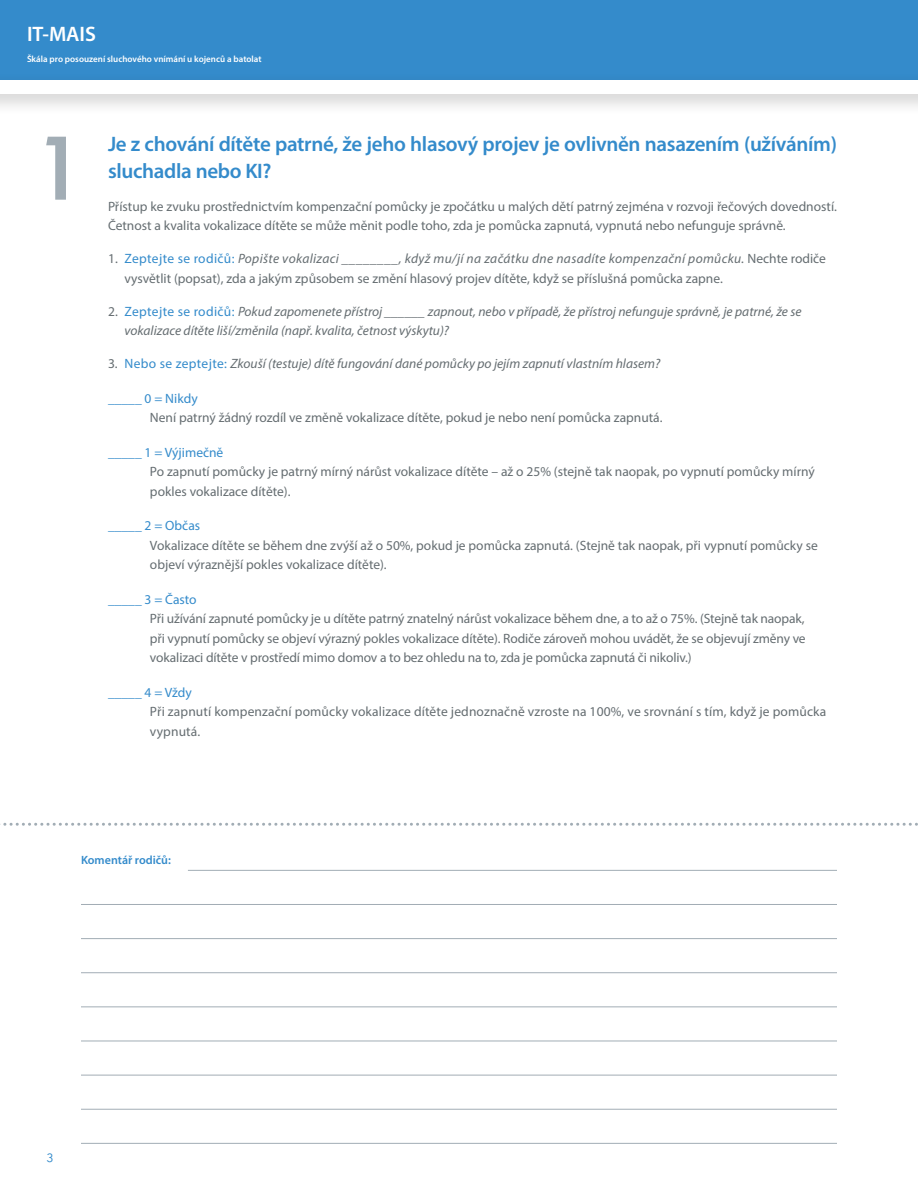
<style>
.page{position:relative;width:918px;height:1188px;background:#fff}
.page>*{position:absolute;margin:0;border:0;box-sizing:border-box;transform-origin:0 0}
.t1{font:500 90px "DH Sans";color:#a2adb5}
.t2{font:600 21px/27px "Myriad Pro";letter-spacing:-.015em;color:#348bcb}
.t3{font:600 21px "Myriad Pro";color:#fff}
.t4{font:13.5px/19.5px "Myriad Pro";color:#656d71}
.t5{font:italic 13.5px/19.5px "Myriad Pro";color:#656d71}
.t6{font:13.5px "Myriad Pro";color:#348bcb}
.t7{font:600 12px "Myriad Pro";color:#348bcb}
.t8{font:300 12px "DH Sans";color:#348bcb}
.t9{font:600 9px "Myriad Pro";color:#fff}
.s1{color:#348bcb}
.s2{font-style:italic}
.s3{font-style:normal}
.s4{font-style:normal;color:#348bcb}
</style>
<div class="page">
<div style="left:0;top:0;width:918px;height:85px;background:#348bcb"></div>
<hr style="left:188px;top:870px;width:649px;height:1px;background:#a2adb5">
<hr style="left:81px;top:904px;width:756px;height:1px;background:#a2adb5">
<hr style="left:81px;top:938px;width:756px;height:1px;background:#a2adb5">
<hr style="left:81px;top:972px;width:756px;height:1px;background:#a2adb5">
<hr style="left:81px;top:1006px;width:756px;height:1px;background:#a2adb5">
<hr style="left:81px;top:1041px;width:756px;height:1px;background:#a2adb5">
<hr style="left:81px;top:1075px;width:756px;height:1px;background:#a2adb5">
<hr style="left:81px;top:1109px;width:756px;height:1px;background:#a2adb5">
<hr style="left:81px;top:1143px;width:756px;height:1px;background:#a2adb5">
<svg style="left:0;top:823px;width:918px;height:3px"></svg>
<div style="left:0;top:71px;width:918px;height:45px;background:#231f20;opacity:.23"></div>
<div style="left:0;top:80px;width:918px;height:14px;background:#fff"></div>
<h2 class="t3" style="left:27px;top:21px;width:71px">IT-MAIS</h2>
<p class="t9" style="left:27px;top:53px;width:236px">Škála pro posouzení sluchového vnímání u kojenců a batolat</p>
<h1 class="t1" style="left:32px;top:114px;width:55px">1</h1>
<h2 class="t2" style="left:108px;top:130px;width:730px">Je z chování dítěte patrné, že jeho hlasový projev je ovlivněn nasazením (užíváním) sluchadla nebo KI?</h2>
<p class="t4" style="left:108px;top:196px;width:730px">Přístup ke zvuku prostřednictvím kompenzační pomůcky je zpočátku u malých dětí patrný zejména v rozvoji řečových dovedností.<br>Četnost a kvalita vokalizace dítěte se může měnit podle toho, zda je pomůcka zapnutá, vypnutá nebo nefunguje správně.</p>
<p class="t4" style="left:124px;top:249px;width:703px;text-indent:-16px">1. <span class="s1">Zeptejte se rodičů:</span> <span class="s2">Popište vokalizaci ________, když mu/jí na začátku dne nasadíte kompenzační pomůcku.</span> Nechte rodiče vysvětlit (popsat), zda a jakým způsobem se změní hlasový projev dítěte, když se příslušná pomůcka zapne.</p>
<p class="t5" style="left:124px;top:301px;width:679px;text-indent:-16px"><span class="s3">2.</span> <span class="s4">Zeptejte se rodičů:</span> Pokud zapomenete přístroj ______ zapnout, nebo v případě, že přístroj nefunguje správně, je patrné, že se vokalizace dítěte liší/změnila (např. kvalita, četnost výskytu)?</p>
<p class="t5" style="left:108px;top:354px;width:554px"><span class="s3">3.</span> <span class="s4">Nebo se zeptejte:</span> Zkouší (testuje) dítě fungování dané pomůcky po jejím zapnutí vlastním hlasem?</p>
<p class="t6" style="left:108px;top:390px;width:91px">_____ 0 = Nikdy</p>
<p class="t4" style="left:150px;top:408px;width:514px">Není patrný žádný rozdíl ve změně vokalizace dítěte, pokud je nebo není pomůcka zapnutá.</p>
<p class="t6" style="left:108px;top:444px;width:117px">_____ 1 = Výjimečně</p>
<p class="t4" style="left:150px;top:462px;width:666px">Po zapnutí pomůcky je patrný mírný nárůst vokalizace dítěte – až o 25% (stejně tak naopak, po vypnutí pomůcky mírný pokles vokalizace dítěte).</p>
<p class="t6" style="left:108px;top:517px;width:94px">_____ 2 = Občas</p>
<p class="t4" style="left:150px;top:535px;width:669px">Vokalizace dítěte se během dne zvýší až o 50%, pokud je pomůcka zapnutá. (Stejně tak naopak, při vypnutí pomůcky se objeví výraznější pokles vokalizace dítěte).</p>
<p class="t6" style="left:108px;top:591px;width:90px">_____ 3 = Často</p>
<p class="t4" style="left:150px;top:609px;width:657px;text-align:justify">Při užívání zapnuté pomůcky je u dítěte patrný znatelný nárůst vokalizace během dne, a to až o 75%. (Stejně tak naopak, při vypnutí pomůcky se objeví výrazný pokles vokalizace dítěte). Rodiče zároveň mohou uvádět, že se objevují změny ve vokalizaci dítěte v prostředí mimo domov a to bez ohledu na to, zda je pomůcka zapnutá či nikoliv.)</p>
<p class="t6" style="left:108px;top:684px;width:85px">_____ 4 = Vždy</p>
<p class="t4" style="left:150px;top:702px;width:678px">Při zapnutí kompenzační pomůcky vokalizace dítěte jednoznačně vzroste na 100%, ve srovnání s tím, když je pomůcka vypnutá.</p>
<p class="t7" style="left:81px;top:853px;width:91px">Komentář rodičů:</p>
<p class="t8" style="left:47px;top:1151px;width:9px">3</p>
</div>
